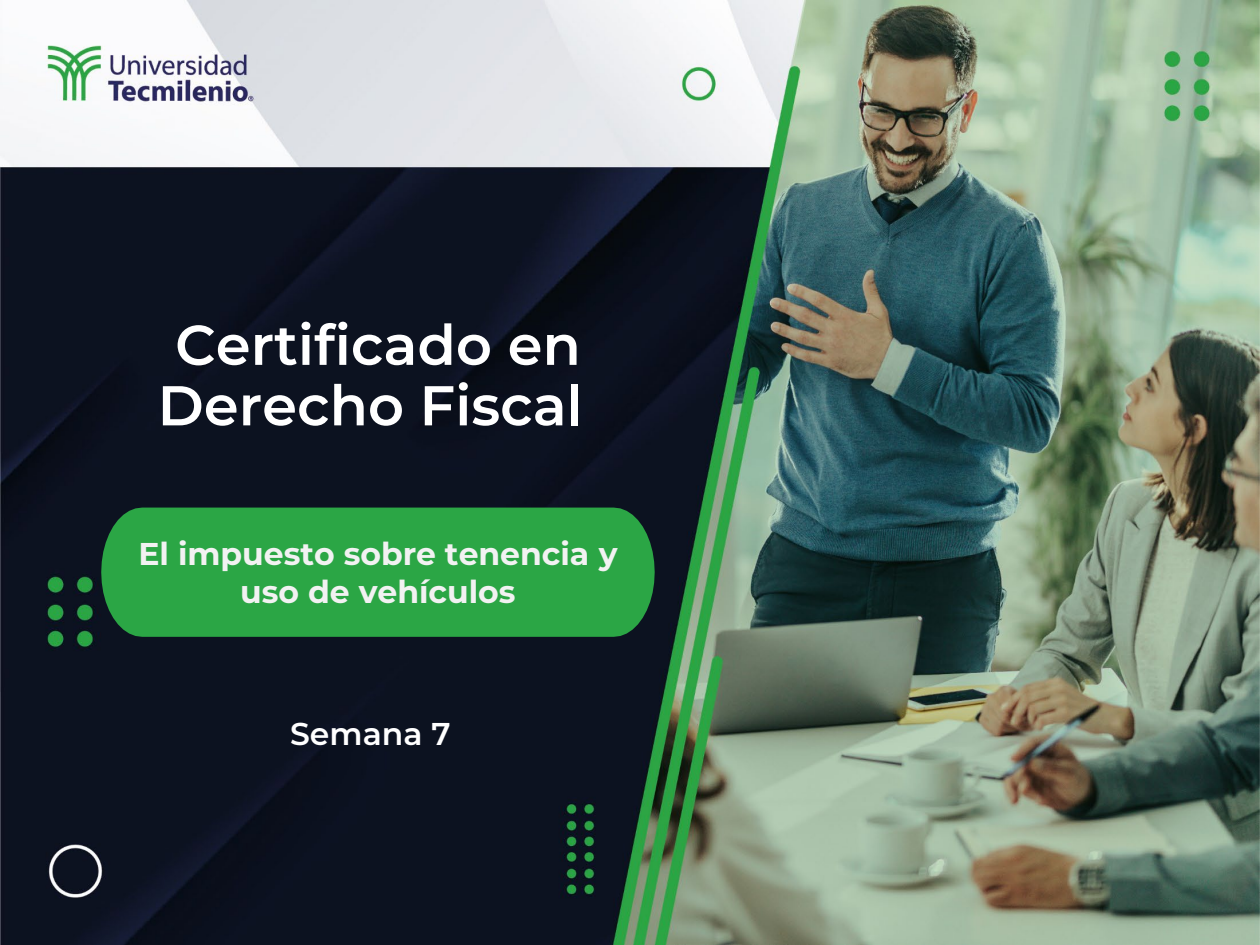
<style>
.page{position:relative;width:1260px;height:945px;background:#fff}
.page>*{position:absolute;margin:0;border:0;box-sizing:border-box;transform-origin:0 0}
.t1{font:600 56px/60.6px "Montserrat";color:#fff;text-align:center}
.t2{font:700 31.5px/37.8px "Montserrat";color:#f2f2f2;text-align:center}
.t3{font:600 31.5px "Montserrat";color:#fff}
</style>
<div class="page">
<img style="left:0;top:0;width:1260px;height:945px">
<div style="left:101px;top:508px;width:554px;height:129px;background:#2ba645"></div>
<h1 class="t1" style="left:158px;top:312px;width:427px">Certificado en<br>Derecho Fiscal</h1>
<p class="t2" style="left:138px;top:533px;width:481px">El impuesto sobre tenencia y uso de vehículos</p>
<h1 class="t3" style="left:290px;top:712px;width:162px">Semana 7</h1>
</div>
